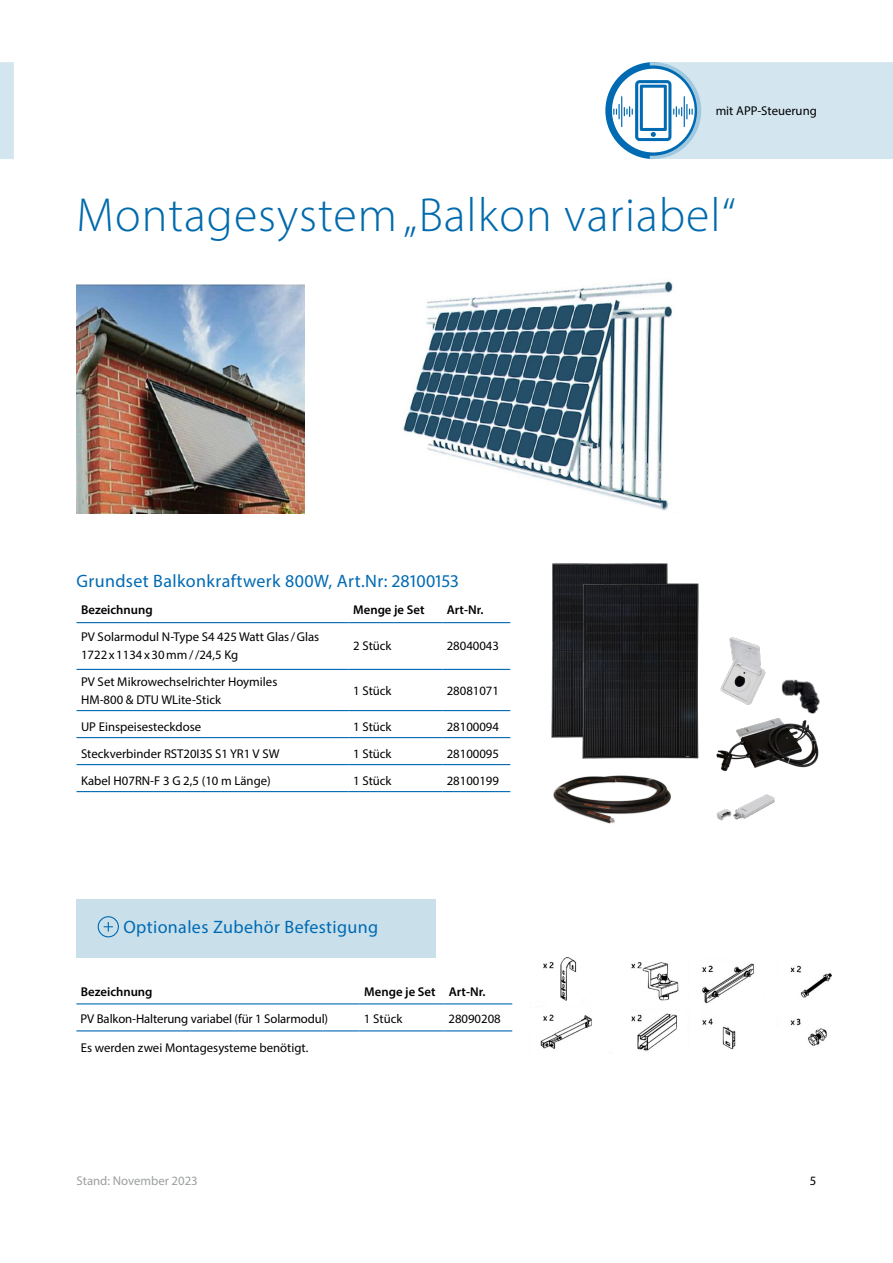
<style>
.page{position:relative;width:893px;height:1263px;background:#fff}
.page>*{position:absolute;margin:0;border:0;box-sizing:border-box;transform-origin:0 0}
.t1{font:300 48px "Myriad Pro";letter-spacing:.02em;color:#006aad}
.t2{font:18px "Myriad Pro";letter-spacing:.02em;color:#006ab3}
.t3{font:12.75px/18px "Myriad Pro";color:#000}
.t4{font:600 12.75px "Myriad Pro";color:#000}
.t5{font:12.75px "Myriad Pro";color:#9c9e9f}
</style>
<div class="page">
<div style="left:76px;top:899px;width:360px;height:59px;background:#c9e0eb"></div>
<svg style="left:104px;top:922px;width:9px;height:9px"></svg>
<div style="left:98px;top:916px;width:21px;height:21px;border:1px solid #006ab3;border-radius:50%"></div>
<hr style="left:77px;top:622px;width:272px;height:1px;background:#006ab3">
<hr style="left:349px;top:622px;width:93px;height:1px;background:#006ab3">
<hr style="left:442px;top:622px;width:68px;height:1px;background:#006ab3">
<hr style="left:77px;top:669px;width:272px;height:1px;background:#006ab3">
<hr style="left:349px;top:669px;width:93px;height:1px;background:#006ab3">
<hr style="left:442px;top:669px;width:68px;height:1px;background:#006ab3">
<hr style="left:77px;top:710px;width:272px;height:1px;background:#006ab3">
<hr style="left:349px;top:710px;width:93px;height:1px;background:#006ab3">
<hr style="left:442px;top:710px;width:68px;height:1px;background:#006ab3">
<hr style="left:77px;top:737px;width:272px;height:1px;background:#006ab3">
<hr style="left:349px;top:737px;width:93px;height:1px;background:#006ab3">
<hr style="left:442px;top:737px;width:68px;height:1px;background:#006ab3">
<hr style="left:77px;top:764px;width:272px;height:1px;background:#006ab3">
<hr style="left:349px;top:764px;width:93px;height:1px;background:#006ab3">
<hr style="left:442px;top:764px;width:68px;height:1px;background:#006ab3">
<hr style="left:77px;top:791px;width:272px;height:1px;background:#006ab3">
<hr style="left:349px;top:791px;width:93px;height:1px;background:#006ab3">
<hr style="left:442px;top:791px;width:68px;height:1px;background:#006ab3">
<hr style="left:76px;top:1003px;width:284px;height:1px;background:#006ab3">
<hr style="left:360px;top:1003px;width:84px;height:1px;background:#006ab3">
<hr style="left:444px;top:1003px;width:68px;height:1px;background:#006ab3">
<hr style="left:76px;top:1030px;width:284px;height:1px;background:#006ab3">
<hr style="left:360px;top:1030px;width:84px;height:1px;background:#006ab3">
<hr style="left:444px;top:1030px;width:68px;height:1px;background:#006ab3">
<img style="left:540px;top:957px;width:139px;height:94px">
<img style="left:702px;top:963px;width:130px;height:86px">
<img style="left:403px;top:281px;width:270px;height:230px">
<img style="left:77px;top:284px;width:227px;height:230px">
<div style="left:605px;top:62px;width:96px;height:97px;border:7px solid #006ab3;border-radius:50%"></div>
<svg style="left:613px;top:62px;width:280px;height:97px"></svg>
<img style="left:551px;top:563px;width:16px;height:175px">
<img style="left:567px;top:563px;width:132px;height:196px">
<img style="left:716px;top:722px;width:103px;height:49px">
<img style="left:763px;top:679px;width:57px;height:57px">
<img style="left:720px;top:637px;width:51px;height:72px">
<img style="left:553px;top:775px;width:118px;height:49px">
<img style="left:716px;top:794px;width:59px;height:26px">
<svg style="left:0;top:62px;width:14px;height:97px"></svg>
<p class="t3" style="left:716px;top:102px;width:103px">mit APP-Steuerung</p>
<h1 class="t1" style="left:77px;top:186px;width:661px">Montagesystem „Balkon variabel“</h1>
<h2 class="t2" style="left:77px;top:569px;width:384px">Grundset Balkonkraftwerk 800W, Art.Nr: 28100153</h2>
<p class="t4" style="left:81px;top:601px;width:73px">Bezeichnung</p>
<p class="t4" style="left:353px;top:601px;width:73px">Menge je Set</p>
<p class="t4" style="left:447px;top:601px;width:38px">Art-Nr.</p>
<p class="t3" style="left:81px;top:627px;width:240px">PV Solarmodul N-Type S4 425 Watt Glas/Glas<br>1722x1134x30mm//24,5 Kg</p>
<p class="t3" style="left:353px;top:636px;width:40px">2 Stück</p>
<p class="t3" style="left:447px;top:636px;width:54px">28040043</p>
<p class="t3" style="left:81px;top:672px;width:198px">PV Set Mikrowechselrichter Hoymiles<br>HM-800 &amp; DTU WLite-Stick</p>
<p class="t3" style="left:353px;top:681px;width:40px">1 Stück</p>
<p class="t3" style="left:447px;top:681px;width:54px">28081071</p>
<p class="t3" style="left:81px;top:717px;width:122px">UP Einspeisesteckdose</p>
<p class="t3" style="left:353px;top:717px;width:40px">1 Stück</p>
<p class="t3" style="left:447px;top:717px;width:54px">28100094</p>
<p class="t3" style="left:81px;top:744px;width:200px">Steckverbinder RST20I3S S1 YR1 V SW</p>
<p class="t3" style="left:353px;top:744px;width:40px">1 Stück</p>
<p class="t3" style="left:447px;top:744px;width:54px">28100095</p>
<p class="t3" style="left:81px;top:771px;width:191px">Kabel H07RN-F 3 G 2,5 (10 m Länge)</p>
<p class="t3" style="left:353px;top:771px;width:40px">1 Stück</p>
<p class="t3" style="left:447px;top:771px;width:54px">28100199</p>
<h2 class="t2" style="left:123px;top:916px;width:256px">Optionales Zubehör Befestigung</h2>
<p class="t4" style="left:81px;top:984px;width:73px">Bezeichnung</p>
<p class="t4" style="left:364px;top:984px;width:123px">Menge je Set Art-Nr.</p>
<p class="t3" style="left:81px;top:1010px;width:249px">PV Balkon-Halterung variabel (für 1 Solarmodul)</p>
<p class="t3" style="left:364px;top:1010px;width:40px">1 Stück</p>
<p class="t3" style="left:448px;top:1010px;width:54px">28090208</p>
<p class="t3" style="left:81px;top:1038px;width:229px">Es werden zwei Montagesysteme benötigt.</p>
<p class="t5" style="left:77px;top:1173px;width:123px">Stand: November 2023</p>
<p class="t3" style="left:810px;top:1172px;width:8px">5</p>
</div>
